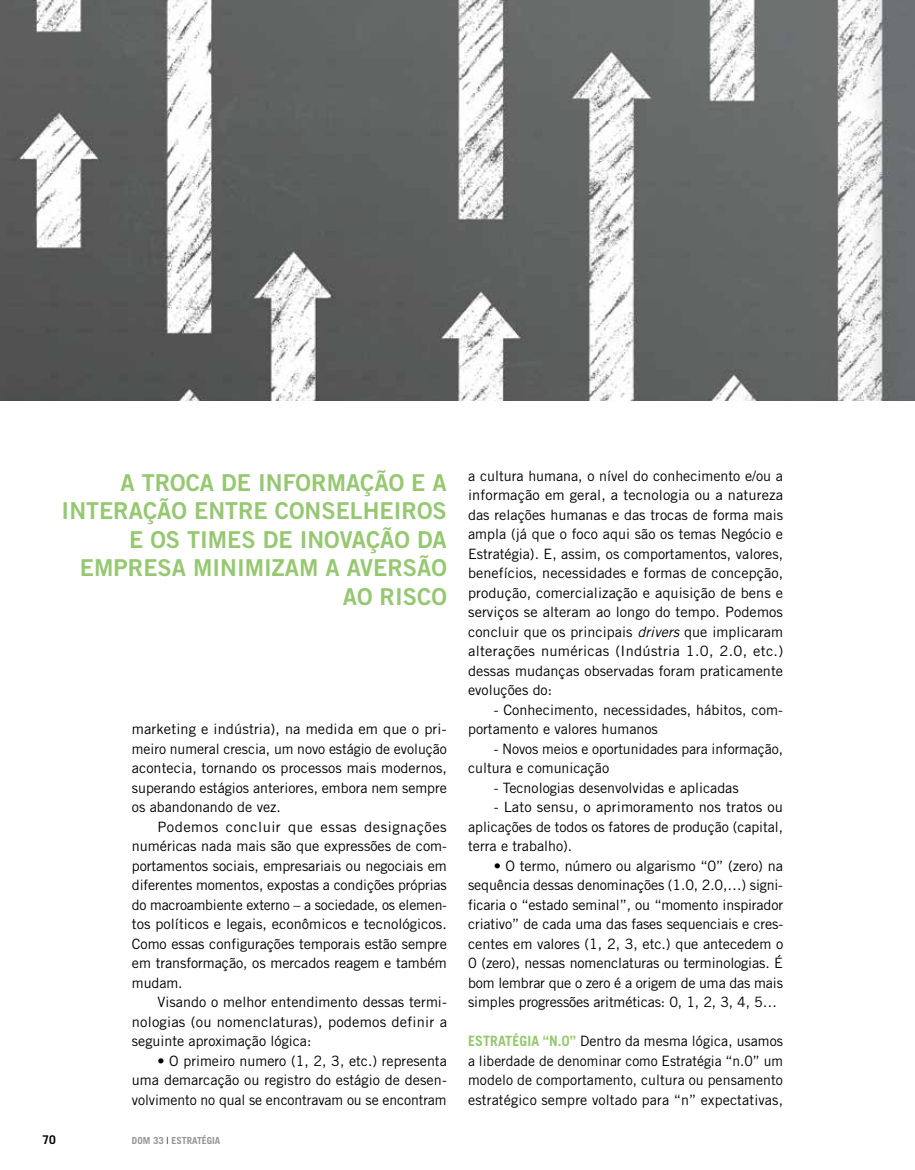
<style>
.page{position:relative;width:915px;height:1170px;background:#fff}
.page>*{position:absolute;margin:0;border:0;box-sizing:border-box;transform-origin:0 0}
.t1{font:23.25px/28.5px "Trade Gothic LT Std Bd 2";color:#96c771;text-align:right}
.t2{font:14.25px/19.5px "Trade Gothic LT Std";color:#000;text-align:justify}
.t3{font:700 12px "Trade Gothic LT Std";color:#000}
.t4{font:700 9.75px "Trade Gothic LT Std";color:#939598}
.s1{font-weight:400;color:#000}
.s2{font-style:italic}
.s3{font-weight:700;color:#96c771}
</style>
<div class="page">
<img style="left:0;top:0;width:914px;height:401px">
<h1 class="t1" style="left:62px;top:468px;width:386px">A TROCA DE INFORMAÇÃO E A<br>INTERAÇÃO ENTRE CONSELHEIROS<br>E OS TIMES DE INOVAÇÃO DA<br>EMPRESA MINIMIZAM A AVERSÃO<br>AO RISCO</h1>
<p class="t2" style="left:132px;top:719px;width:316px">marketing e indústria), na medida em que o pri&shy;meiro numeral crescia, um novo estágio de evolução acontecia, tornando os processos mais modernos, superando estágios anteriores, embora nem sempre os abandonando de vez.</p>
<p class="t2" style="left:132px;top:816px;width:316px;text-indent:26px">Podemos concluir que essas designações numéricas nada mais são que expressões de com&shy;portamentos sociais, empresariais ou negociais em diferentes momentos, expostas a condições próprias do macroambiente externo – a sociedade, os elemen&shy;tos políticos e legais, econômicos e tecnológicos.<br>Como essas configurações temporais estão sempre em transformação, os mercados reagem e também mudam.</p>
<p class="t2" style="left:132px;top:992px;width:316px;text-indent:26px">Visando o melhor entendimento dessas termi&shy;nologias (ou nomenclaturas), podemos definir a seguinte aproximação lógica:</p>
<p class="t2" style="left:132px;top:1050px;width:316px;text-indent:26px">• O primeiro numero (1, 2, 3, etc.) representa uma demarcação ou registro do estágio de desen&shy;volvimento no qual se encontravam ou se encontram</p>
<p class="t3" style="left:43px;top:1132px;width:15px">70</p>
<p class="t4" style="left:132px;top:1134px;width:90px">DOM 33 <span class="s1">|</span> ESTRATÉGIA</p>
<p class="t2" style="left:468px;top:465px;width:316px">a cultura humana, o nível do conhecimento e/ou a informação em geral, a tecnologia ou a natureza das relações humanas e das trocas de forma mais ampla (já que o foco aqui são os temas Negócio e Estratégia). E, assim, os comportamentos, valores, benefícios, necessidades e formas de concepção, produção, comercialização e aquisição de bens e serviços se alteram ao longo do tempo. Podemos concluir que os principais <span class="s2">drivers</span> que implicaram alterações numéricas (Indústria 1.0, 2.0, etc.) dessas mudanças observadas foram praticamente evoluções do:</p>
<p class="t2" style="left:468px;top:699px;width:316px;text-indent:26px">- Conhecimento, necessidades, hábitos, com&shy;portamento e valores humanos</p>
<p class="t2" style="left:468px;top:738px;width:316px;text-indent:26px">- Novos meios e oportunidades para informação, cultura e comunicação</p>
<p class="t2" style="left:493px;top:777px;width:246px">- Tecnologias desenvolvidas e aplicadas</p>
<p class="t2" style="left:468px;top:797px;width:316px;text-indent:26px">- Lato sensu, o aprimoramento nos tratos ou aplicações de todos os fatores de produção (capital, terra e trabalho).</p>
<p class="t2" style="left:468px;top:855px;width:316px;text-indent:26px">• O termo, número ou algarismo “0” (zero) na sequência dessas denominações (1.0, 2.0,…) signi&shy;ficaria o “estado seminal”, ou “momento inspirador criativo” de cada uma das fases sequenciais e cres&shy;centes em valores (1, 2, 3, etc.) que antecedem o 0 (zero), nessas nomenclaturas ou terminologias. É bom lembrar que o zero é a origem de uma das mais simples progressões aritméticas: 0, 1, 2, 3, 4, 5…</p>
<p class="t2" style="left:468px;top:1031px;width:316px"><span class="s3">ESTRATÉGIA “N.0”</span> Dentro da mesma lógica, usamos a liberdade de denominar como Estratégia “n.0” um modelo de comportamento, cultura ou pensamento estratégico sempre voltado para “n” expectativas,</p>
</div>
